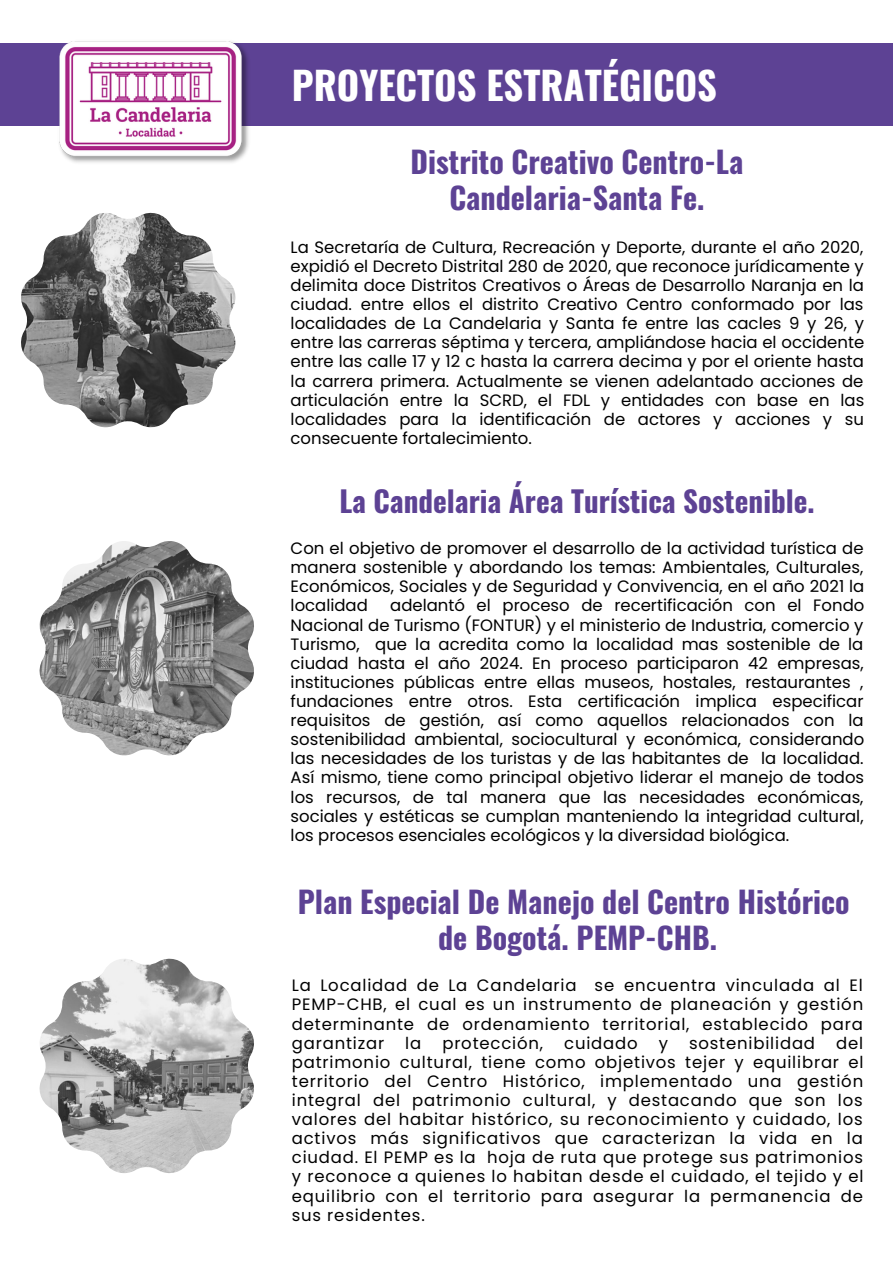
<style>
.page{position:relative;width:893px;height:1264px;background:#fff}
.page>*{position:absolute;margin:0;border:0;box-sizing:border-box;transform-origin:0 0}
.t1{font:700 38.4px "Oswald";color:#fff}
.t2{font:700 30px/36px "Oswald";color:#5d4294;text-align:center}
.t3{font:700 29.1px "Oswald";color:#5d4294}
.t4{font:16.5px/19px "Poppins";color:#000;text-align:justify}
.t5{font:16.5px "Poppins";letter-spacing:.05em;color:#000}
</style>
<div class="page">
<div style="left:1px;top:43px;width:891px;height:82px;background:#5d4294"></div>
<img style="left:21px;top:213px;width:214px;height:214px">
<img style="left:40px;top:541px;width:214px;height:214px">
<img style="left:40px;top:958px;width:214px;height:215px">
<img style="left:55px;top:41px;width:197px;height:122px">
<h1 class="t1" style="left:292px;top:55px;width:426px">PROYECTOS ESTRATÉGICOS</h1>
<h2 class="t2" style="left:410px;top:143px;width:334px">Distrito Creativo Centro-La<br>Candelaria-Santa Fe.</h2>
<p class="t4" style="left:290px;top:237px;width:575px">La Secretaría de Cultura, Recreación y Deporte, durante el año 2020, expidió el Decreto Distrital 280 de 2020, que reconoce jurídicamente y delimita doce Distritos Creativos o Áreas de Desarrollo Naranja en la ciudad. entre ellos el distrito Creativo Centro conformado por las localidades de La Candelaria y Santa fe entre las cacles 9 y 26, y entre las carreras séptima y tercera, ampliándose hacia el occidente entre las calle 17 y 12 c hasta la carrera decima y por el oriente hasta la carrera primera. Actualmente se vienen adelantado acciones de articulación entre la SCRD, el FDL y entidades con base en las localidades para la identificación de actores y acciones y su consecuente fortalecimiento.</p>
<h3 class="t3" style="left:339px;top:478px;width:476px">La Candelaria Área Turística Sostenible.</h3>
<p class="t4" style="left:290px;top:538px;width:575px">Con el objetivo de promover el desarrollo de la actividad turística de manera sostenible y abordando los temas: Ambientales, Culturales, Económicos, Sociales y de Seguridad y Convivencia, en el año 2021 la localidad</p>
<p class="t4" style="left:290px;top:596px;width:575px;text-indent:100px">adelantó el proceso de recertificación con el Fondo Nacional de Turismo (FONTUR) y el ministerio de Industria, comercio y Turismo, que la acredita como la localidad mas sostenible de la ciudad hasta el año 2024. En proceso participaron 42 empresas, instituciones públicas entre ellas museos, hostales, restaurantes , fundaciones entre otros. Esta certificación implica especificar requisitos de gestión, así como aquellos relacionados con la sostenibilidad ambiental, sociocultural y económica, considerando las necesidades de los turistas y de las habitantes de la localidad.<br>Así mismo, tiene como principal objetivo liderar el manejo de todos los recursos, de tal manera que las necesidades económicas, sociales y estéticas se cumplan manteniendo la integridad cultural, los procesos esenciales ecológicos y la diversidad biológica.</p>
<h2 class="t2" style="left:298px;top:882px;width:553px">Plan Especial De Manejo del Centro Histórico de Bogotá. PEMP-CHB.</h2>
<p class="t4" style="left:292px;top:976px;width:573px">La Localidad de La Candelaria se encuentra vinculada al El PEMP-CHB, el cual es un instrumento de planeación y gestión determinante de ordenamiento territorial, establecido para garantizar</p>
<p class="t4" style="left:405px;top:1033px;width:18px">la</p>
<p class="t5" style="left:442px;top:1031px;width:102px">protección,</p>
<p class="t5" style="left:564px;top:1031px;width:75px">cuidado</p>
<p class="t4" style="left:658px;top:1033px;width:11px">y</p>
<p class="t5" style="left:689px;top:1031px;width:127px">sostenibilidad</p>
<p class="t4" style="left:292px;top:1033px;width:573px;text-indent:544px">del patrimonio cultural, tiene como objetivos tejer y equilibrar el territorio del Centro Histórico, implementado una gestión integral del patrimonio cultural, y destacando que son los valores del habitar histórico, su reconocimiento y cuidado, los activos más significativos que caracterizan la vida en la ciudad. El PEMP es la hoja de ruta que protege sus patrimonios y reconoce a quienes lo habitan desde el cuidado, el tejido y el equilibrio con el territorio para asegurar la permanencia de sus residentes.</p>
</div>
